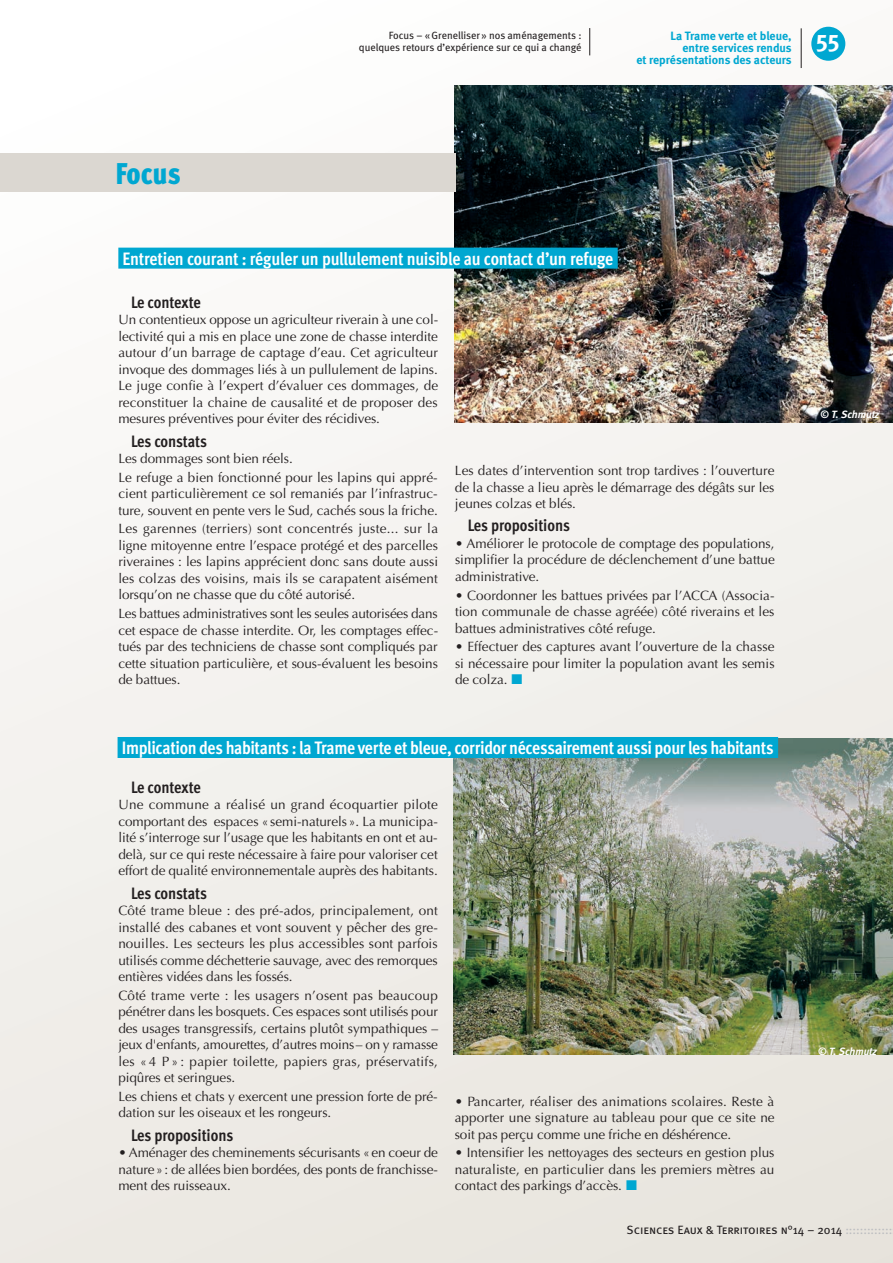
<style>
.page{position:relative;width:893px;height:1263px;background:#fff}
.page>*{position:absolute;margin:0;border:0;box-sizing:border-box;transform-origin:0 0}
.t1{font:900 30px "Meta Cond OT";letter-spacing:-.005em;color:#00a7d1}
.t2{font:24px "Meta Bold Caps Expert";color:#fff}
.t3{font:700 18px "Meta Cond OT";letter-spacing:-.015em;color:#fff}
.t4{font:700 16.5px "Meta Cond OT";letter-spacing:-.005em;color:#231f20}
.t5{font:13.5px/16.5px "Optima";letter-spacing:-.005em;color:#231f20;text-align:justify}
.t6{font:700 12px/12px "Meta";color:#00a7d1;text-align:right}
.t7{font:12px "Meta Book Caps";color:#231f20}
.t8{font:10.5px/12px "Meta Book LF";color:#231f20;text-align:right}
.t9{font:italic 10.5px "Meta Bold LF";letter-spacing:-.005em;color:#fff}
.s1{color:#bcbdc0}
</style>
<div class="page">
<div style="left:0;top:0;width:893px;height:1263px;background:linear-gradient(to bottom,#fefefd,#eae7e0)"></div>
<svg style="left:589px;top:28px;width:1px;height:27px"></svg>
<img style="left:454px;top:738px;width:439px;height:316px">
<div style="left:118px;top:737px;width:660px;height:21px;background:#00a7d1"></div>
<img style="left:455px;top:85px;width:438px;height:337px">
<div style="left:118px;top:248px;width:500px;height:21px;background:#00a7d1"></div>
<div style="left:0;top:153px;width:455px;height:39px;background:#dbd7d1"></div>
<div style="left:811px;top:27px;width:34px;height:34px;background:#00a7d1;border-radius:50%"></div>
<hr style="left:801px;top:28px;width:1px;height:40px;background:#231f20">
<svg style="left:512px;top:674px;width:10px;height:10px"></svg>
<svg style="left:627px;top:1180px;width:9px;height:10px"></svg>
<p class="t8" style="left:359px;top:29px;width:224px">Focus – «Grenelliser» nos aménagements : quelques retours d’expérience sur ce qui a changé</p>
<p class="t6" style="left:636px;top:29px;width:157px">La Trame verte et bleue,<br>entre services rendus<br>et représentations des acteurs</p>
<h2 class="t2" style="left:816px;top:28px;width:25px">55</h2>
<h1 class="t1" style="left:115px;top:154px;width:67px">Focus</h1>
<h3 class="t3" style="left:123px;top:247px;width:492px">Entretien courant : réguler un pullulement nuisible au contact d’un refuge</h3>
<p class="t4" style="left:131px;top:291px;width:71px">Le contexte</p>
<p class="t5" style="left:118px;top:312px;width:321px">Un contentieux oppose un agriculteur riverain à une col&shy;lectivité qui a mis en place une zone de chasse interdite autour d’un barrage de captage d’eau. Cet agriculteur invoque des dommages liés à un pullulement de lapins.<br>Le juge confie à l’expert d’évaluer ces dommages, de reconstituer la chaine de causalité et de proposer des mesures préventives pour éviter des récidives.</p>
<p class="t4" style="left:131px;top:430px;width:77px">Les constats</p>
<p class="t5" style="left:118px;top:449px;width:321px;line-height:18.6px">Les dommages sont bien réels.<br>Le refuge a bien fonctionné pour les lapins qui appré-</p>
<p class="t5" style="left:118px;top:486px;width:321px">cient particulièrement ce sol remaniés par l’infrastruc&shy;ture, souvent en pente vers le Sud, cachés sous la friche.</p>
<p class="t5" style="left:118px;top:521px;width:321px">Les garennes (terriers) sont concentrés juste... sur la ligne mitoyenne entre l’espace protégé et des parcelles riveraines : les lapins apprécient donc sans doute aussi les colzas des voisins, mais ils se carapatent aisément lorsqu’on ne chasse que du côté autorisé.</p>
<p class="t5" style="left:118px;top:605px;width:321px">Les battues administratives sont les seules autorisées dans cet espace de chasse interdite. Or, les comptages effec&shy;tués par des techniciens de chasse sont compliqués par cette situation particulière, et sous-évaluent les besoins de battues.</p>
<p class="t5" style="left:455px;top:462px;width:321px">Les dates d’intervention sont trop tardives : l’ouverture de la chasse a lieu après le démarrage des dégâts sur les jeunes colzas et blés.</p>
<p class="t4" style="left:468px;top:515px;width:104px">Les propositions</p>
<p class="t5" style="left:455px;top:535px;width:321px">• Améliorer le protocole de comptage des populations, simplifier la procédure de déclenchement d’une battue administrative.</p>
<p class="t5" style="left:455px;top:587px;width:321px">• Coordonner les battues privées par l’ACCA (Associa&shy;tion communale de chasse agréée) côté riverains et les battues administratives côté refuge.</p>
<p class="t5" style="left:455px;top:638px;width:321px">• Effectuer des captures avant l’ouverture de la chasse si nécessaire pour limiter la population avant les semis de colza.</p>
<h3 class="t3" style="left:122px;top:736px;width:653px">Implication des habitants : la Trame verte et bleue, corridor nécessairement aussi pour les habitants</h3>
<p class="t4" style="left:131px;top:776px;width:71px">Le contexte</p>
<p class="t5" style="left:118px;top:796px;width:321px">Une commune a réalisé un grand écoquartier pilote comportant des espaces «semi-naturels». La municipa&shy;lité s’interroge sur l’usage que les habitants en ont et au&shy;delà, sur ce qui reste nécessaire à faire pour valoriser cet effort de qualité environnementale auprès des habitants.</p>
<p class="t4" style="left:131px;top:882px;width:77px">Les constats</p>
<p class="t5" style="left:118px;top:902px;width:321px">Côté trame bleue : des pré-ados, principalement, ont installé des cabanes et vont souvent y pêcher des gre&shy;nouilles. Les secteurs les plus accessibles sont parfois utilisés comme déchetterie sauvage, avec des remorques entières vidées dans les fossés.</p>
<p class="t5" style="left:118px;top:987px;width:321px">Côté trame verte : les usagers n’osent pas beaucoup pénétrer dans les bosquets. Ces espaces sont utilisés pour des usages transgressifs, certains plutôt sympathiques – jeux d'enfants, amourettes, d’autres moins– on y ramasse les « 4 P » : papier toilette, papiers gras, préservatifs, piqûres et seringues.</p>
<p class="t5" style="left:118px;top:1088px;width:321px">Les chiens et chats y exercent une pression forte de pré&shy;dation sur les oiseaux et les rongeurs.</p>
<p class="t4" style="left:131px;top:1124px;width:104px">Les propositions</p>
<p class="t5" style="left:118px;top:1144px;width:321px">• Aménager des cheminements sécurisants «en coeur de nature»: de allées bien bordées, des ponts de franchisse&shy;ment des ruisseaux.</p>
<p class="t5" style="left:455px;top:1093px;width:321px">• Pancarter, réaliser des animations scolaires. Reste à apporter une signature au tableau pour que ce site ne soit pas perçu comme une friche en déshérence.</p>
<p class="t5" style="left:455px;top:1145px;width:321px">• Intensifier les nettoyages des secteurs en gestion plus naturaliste, en particulier dans les premiers mètres au contact des parkings d’accès.</p>
<p class="t9" style="left:820px;top:408px;width:60px">© T. Schmutz</p>
<p class="t9" style="left:818px;top:1045px;width:60px">© T. Schmutz</p>
<p class="t7" style="left:627px;top:1223px;width:267px">Sciences Eaux &amp; Territoires n°14 – 2014 <span class="s1">:::::::::::::</span></p>
</div>
